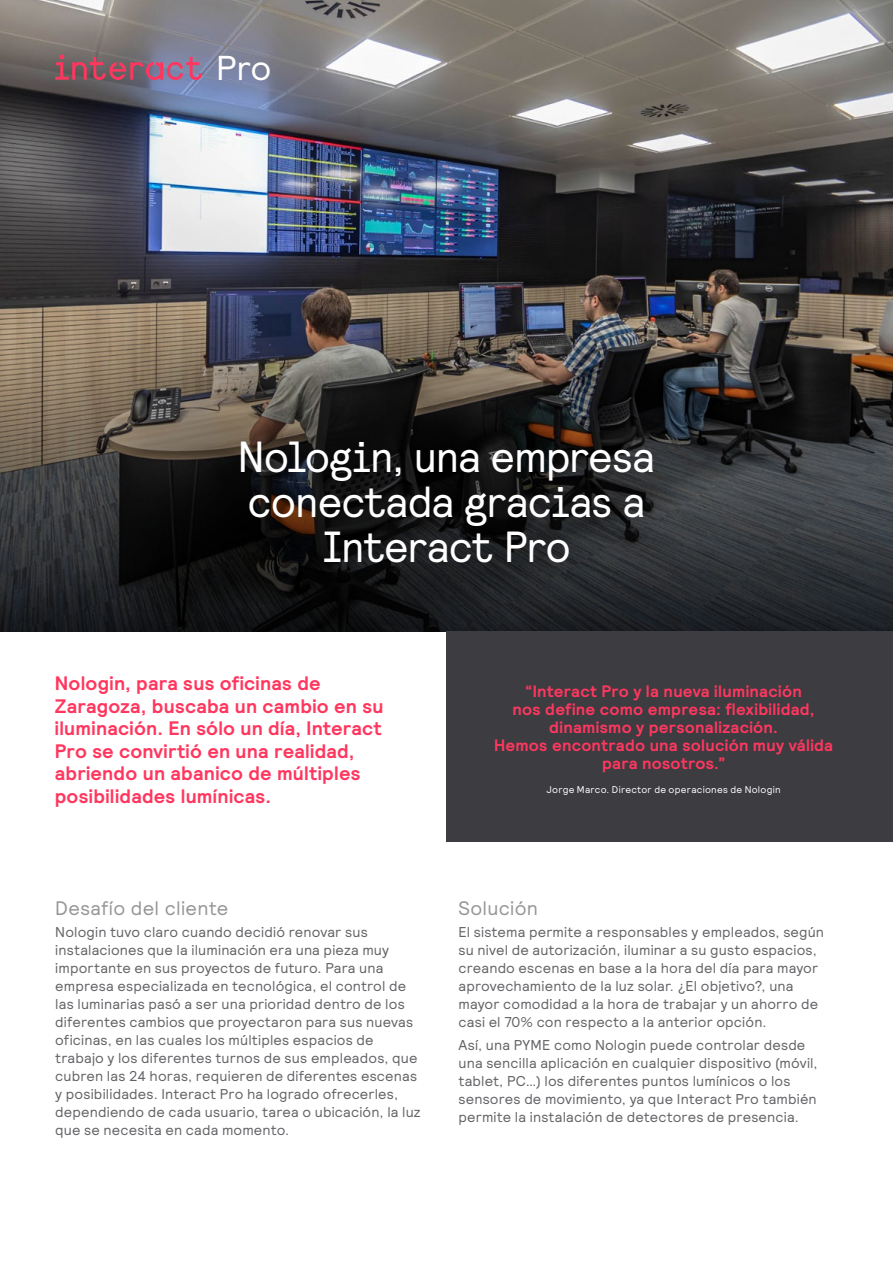
<style>
.page{position:relative;width:893px;height:1263px;background:#fff}
.page>*{position:absolute;margin:0;border:0;box-sizing:border-box;transform-origin:0 0}
.t1{font:43.5px/45px "Relative Faux";letter-spacing:-.015em;color:#fff;text-align:center}
.t2{font:34.5px "Relative";color:#fff}
.t3{font:700 19.5px/22.5px "Relative";letter-spacing:.015em;color:#ff375f}
.t4{font:19.5px "Relative";letter-spacing:.015em;color:#969696}
.t5{font:700 16.5px/18px "Relative";letter-spacing:.015em;color:#ff375f;text-align:center}
.t6{font:14.25px/18px "Relative";letter-spacing:.01em;color:#636367}
.t7{font:9.75px "Relative";letter-spacing:.025em;color:#fff}
</style>
<div class="page">
<img style="left:0;top:0;width:893px;height:316px">
<svg style="left:0;top:316px;width:893px;height:315px;background:#353331"></svg>
<div style="left:446px;top:631px;width:447px;height:211px;background:#3c3c41"></div>
<svg style="left:55px;top:55px;width:147px;height:25px;background:#956175"></svg>
<h2 class="t2" style="left:216px;top:45px;width:57px">Pro</h2>
<h1 class="t1" style="left:238px;top:433px;width:419px">Nologin, una empresa conectada gracias a<br>Interact Pro</h1>
<h3 class="t3" style="left:55px;top:672px;width:330px">Nologin, para sus oficinas de<br>Zaragoza, buscaba un cambio en su iluminación. En sólo un día, Interact<br>Pro se convirtió en una realidad, abriendo un abanico de múltiples posibilidades lumínicas.</h3>
<h3 class="t4" style="left:55px;top:895px;width:175px">Desafío del cliente</h3>
<p class="t6" style="left:55px;top:923px;width:367px">Nologin tuvo claro cuando decidió renovar sus instalaciones que la iluminación era una pieza muy importante en sus proyectos de futuro. Para una empresa especializada en tecnológica, el control de las luminarias pasó a ser una prioridad dentro de los diferentes cambios que proyectaron para sus nuevas oficinas, en las cuales los múltiples espacios de trabajo y los diferentes turnos de sus empleados, que cubren las 24 horas, requieren de diferentes escenas y posibilidades. Interact Pro ha logrado ofrecerles, dependiendo de cada usuario, tarea o ubicación, la luz que se necesita en cada momento.</p>
<p class="t5" style="left:494px;top:682px;width:341px">“Interact Pro y la nueva iluminación<br>nos define como empresa: flexibilidad, dinamismo y personalización.<br>Hemos encontrado una solución muy válida para nosotros.”</p>
<p class="t7" style="left:547px;top:783px;width:236px">Jorge Marco. Director de operaciones de Nologin</p>
<h3 class="t4" style="left:458px;top:895px;width:81px">Solución</h3>
<p class="t6" style="left:458px;top:923px;width:367px">El sistema permite a responsables y empleados, según su nivel de autorización, iluminar a su gusto espacios, creando escenas en base a la hora del día para mayor aprovechamiento de la luz solar. ¿El objetivo?, una mayor comodidad a la hora de trabajar y un ahorro de casi el 70% con respecto a la anterior opción.</p>
<p class="t6" style="left:458px;top:1035px;width:361px">Así, una PYME como Nologin puede controlar desde una sencilla aplicación en cualquier dispositivo (móvil, tablet, PC…) los diferentes puntos lumínicos o los sensores de movimiento, ya que Interact Pro también permite la instalación de detectores de presencia.</p>
</div>
